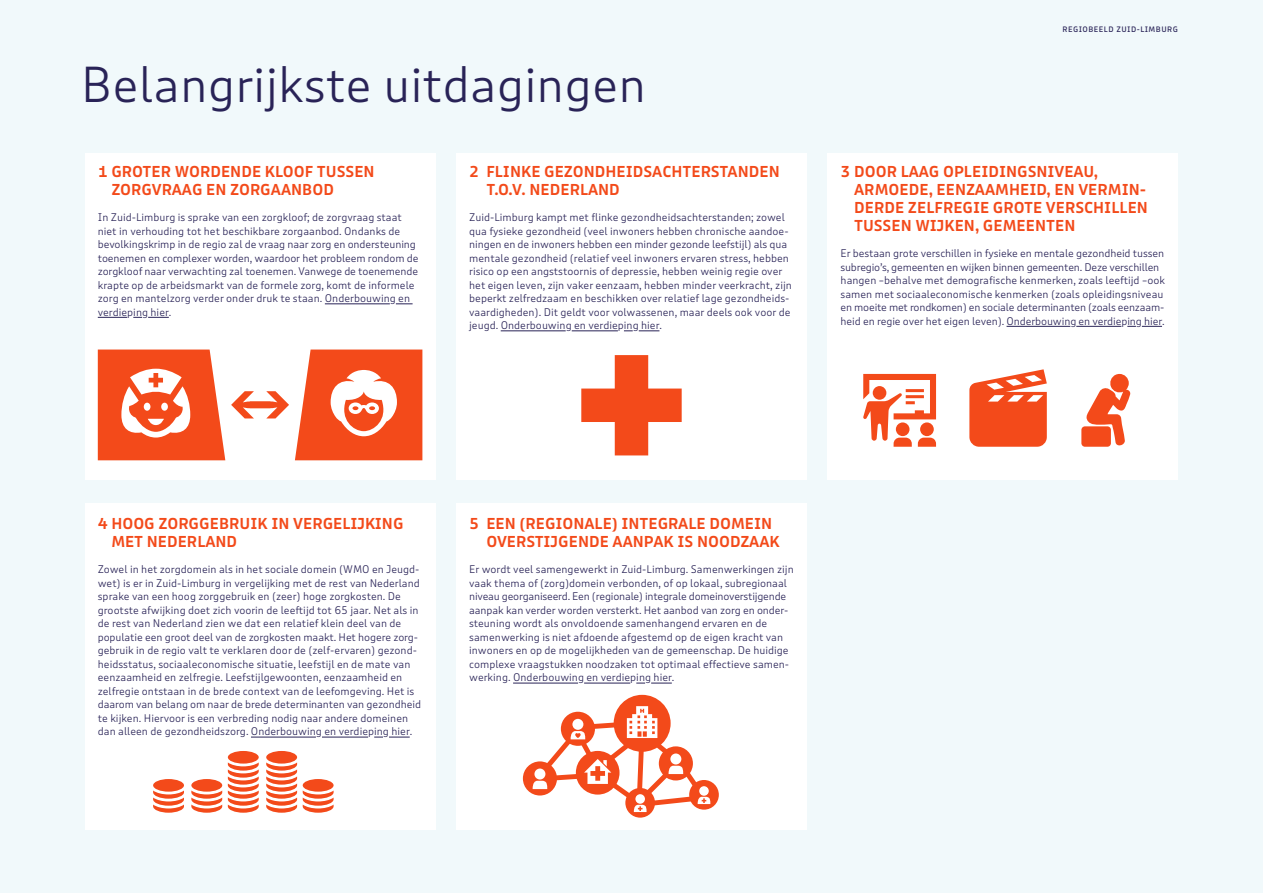
<style>
.page{position:relative;width:1263px;height:893px;background:#f1f9fb}
.page>*{position:absolute;margin:0;border:0;box-sizing:border-box;transform-origin:0 0}
.t1{font:300 48px "Puffin";color:#292357}
.t2{font:600 15px/18px "Puffin";color:#f34a1a}
.t3{font:300 10.5px/13.5px "Puffin";color:#292357}
.t4{font:500 7.5px "Puffin";letter-spacing:.06em;color:#292357}
</style>
<div class="page">
<div style="left:85px;top:153px;width:350px;height:326px;background:#fff"></div>
<div style="left:85px;top:503px;width:350px;height:326px;background:#fff"></div>
<div style="left:456px;top:153px;width:350px;height:326px;background:#fff"></div>
<div style="left:456px;top:503px;width:350px;height:326px;background:#fff"></div>
<div style="left:828px;top:153px;width:350px;height:326px;background:#fff"></div>
<hr style="left:325px;top:304px;width:65px;height:1px;background:#292357">
<svg style="left:396px;top:304px;width:17px;height:1px"></svg>
<svg style="left:98px;top:317px;width:29px;height:1px"></svg>
<svg style="left:148px;top:317px;width:21px;height:1px"></svg>
<hr style="left:251px;top:737px;width:65px;height:1px;background:#292357">
<hr style="left:322px;top:737px;width:46px;height:1px;background:#292357">
<svg style="left:389px;top:737px;width:21px;height:1px"></svg>
<hr style="left:501px;top:331px;width:65px;height:1px;background:#292357">
<hr style="left:572px;top:331px;width:46px;height:1px;background:#292357">
<svg style="left:639px;top:331px;width:20px;height:1px"></svg>
<hr style="left:513px;top:683px;width:65px;height:1px;background:#292357">
<hr style="left:584px;top:683px;width:46px;height:1px;background:#292357">
<svg style="left:651px;top:683px;width:21px;height:1px"></svg>
<hr style="left:1006px;top:326px;width:64px;height:1px;background:#292357">
<hr style="left:1076px;top:326px;width:45px;height:1px;background:#292357">
<svg style="left:1142px;top:326px;width:20px;height:1px"></svg>
<svg style="left:581px;top:355px;width:101px;height:100px"></svg>
<svg style="left:191px;top:751px;width:68px;height:62px"></svg>
<svg style="left:153px;top:779px;width:31px;height:34px"></svg>
<svg style="left:266px;top:751px;width:68px;height:62px"></svg>
<svg style="left:98px;top:350px;width:127px;height:110px"></svg>
<div style="left:144px;top:403px;width:6px;height:8px;background:#fff;border-radius:50%"></div>
<svg style="left:295px;top:350px;width:127px;height:110px"></svg>
<svg style="left:231px;top:391px;width:58px;height:27px"></svg>
<svg style="left:969px;top:369px;width:78px;height:78px"></svg>
<svg style="left:1081px;top:374px;width:49px;height:73px"></svg>
<svg style="left:863px;top:374px;width:73px;height:73px"></svg>
<svg style="left:523px;top:695px;width:196px;height:123px"></svg>
<h1 class="t1" style="left:81px;top:57px;width:567px">Belangrijkste uitdagingen</h1>
<h2 class="t2" style="left:111px;top:163px;width:265px;text-indent:-14px">1 GROTER WORDENDE KLOOF TUSSEN<br>ZORGVRAAG EN ZORGAANBOD</h2>
<p class="t3" style="left:98px;top:211px;width:322px">In Zuid-Limburg is sprake van een zorgkloof; de zorgvraag staat niet in verhouding tot het beschikbare zorgaanbod. Ondanks de bevolkingskrimp in de regio zal de vraag naar zorg en ondersteuning toenemen en complexer worden, waardoor het probleem rondom de zorgkloof naar verwachting zal toenemen. Vanwege de toenemende krapte op de arbeidsmarkt van de formele zorg, komt de informele zorg en mantelzorg verder onder druk te staan. Onderbouwing en verdieping hier.</p>
<h2 class="t2" style="left:486px;top:163px;width:295px;text-indent:-17px">2 FLINKE GEZONDHEIDSACHTERSTANDEN<br>T.O.V. NEDERLAND</h2>
<p class="t3" style="left:469px;top:211px;width:324px">Zuid-Limburg kampt met flinke gezondheidsachterstanden; zowel qua fysieke gezondheid (veel inwoners hebben chronische aandoe&shy;ningen en de inwoners hebben een minder gezonde leefstijl) als qua mentale gezondheid (relatief veel inwoners ervaren stress, hebben risico op een angststoornis of depressie, hebben weinig regie over het eigen leven, zijn vaker eenzaam, hebben minder veerkracht, zijn beperkt zelfredzaam en beschikken over relatief lage gezondheids&shy;vaardigheden). Dit geldt voor volwassenen, maar deels ook voor de jeugd. Onderbouwing en verdieping hier.</p>
<p class="t4" style="left:1062px;top:24px;width:117px">REGIOBEELD ZUID-LIMBURG</p>
<h2 class="t2" style="left:854px;top:163px;width:295px;text-indent:-14px">3 DOOR LAAG OPLEIDINGSNIVEAU,<br>ARMOEDE, EENZAAMHEID, EN VERMIN-<br>DERDE ZELFREGIE GROTE VERSCHILLEN<br>TUSSEN WIJKEN, GEMEENTEN</h2>
<p class="t3" style="left:840px;top:247px;width:326px">Er bestaan grote verschillen in fysieke en mentale gezondheid tussen subregio’s, gemeenten en wijken binnen gemeenten. Deze verschillen hangen –behalve met demografische kenmerken, zoals leeftijd –ook samen met sociaaleconomische kenmerken (zoals opleidingsniveau en moeite met rondkomen) en sociale determinanten (zoals eenzaam&shy;heid en regie over het eigen leven). Onderbouwing en verdieping hier.</p>
<h2 class="t2" style="left:111px;top:515px;width:294px;text-indent:-14px">4 HOOG ZORGGEBRUIK IN VERGELIJKING<br>MET NEDERLAND</h2>
<p class="t3" style="left:98px;top:563px;width:325px">Zowel in het zorgdomein als in het sociale domein (WMO en Jeugd&shy;wet) is er in Zuid-Limburg in vergelijking met de rest van Nederland sprake van een hoog zorggebruik en (zeer) hoge zorgkosten. De grootste afwijking doet zich voorin de leeftijd tot 65 jaar. Net als in de rest van Nederland zien we dat een relatief klein deel van de populatie een groot deel van de zorgkosten maakt. Het hogere zorg&shy;gebruik in de regio valt te verklaren door de (zelf-ervaren) gezond&shy;heidsstatus, sociaaleconomische situatie, leefstijl en de mate van eenzaamheid en zelfregie. Leefstijlgewoonten, eenzaamheid en zelfregie ontstaan in de brede context van de leefomgeving. Het is daarom van belang om naar de brede determinanten van gezondheid te kijken. Hiervoor is een verbreding nodig naar andere domeinen dan alleen de gezondheidszorg. Onderbouwing en verdieping hier.</p>
<h2 class="t2" style="left:486px;top:515px;width:295px;text-indent:-17px">5 EEN (REGIONALE) INTEGRALE DOMEIN<br>OVERSTIJGENDE AANPAK IS NOODZAAK</h2>
<p class="t3" style="left:469px;top:563px;width:326px">Er wordt veel samengewerkt in Zuid-Limburg. Samenwerkingen zijn vaak thema of (zorg)domein verbonden, of op lokaal, subregionaal niveau georganiseerd. Een (regionale) integrale domeinoverstijgende aanpak kan verder worden versterkt. Het aanbod van zorg en onder&shy;steuning wordt als onvoldoende samenhangend ervaren en de samenwerking is niet afdoende afgestemd op de eigen kracht van inwoners en op de mogelijkheden van de gemeenschap. De huidige complexe vraagstukken noodzaken tot optimaal effectieve samen&shy;werking. Onderbouwing en verdieping hier.</p>
</div>
